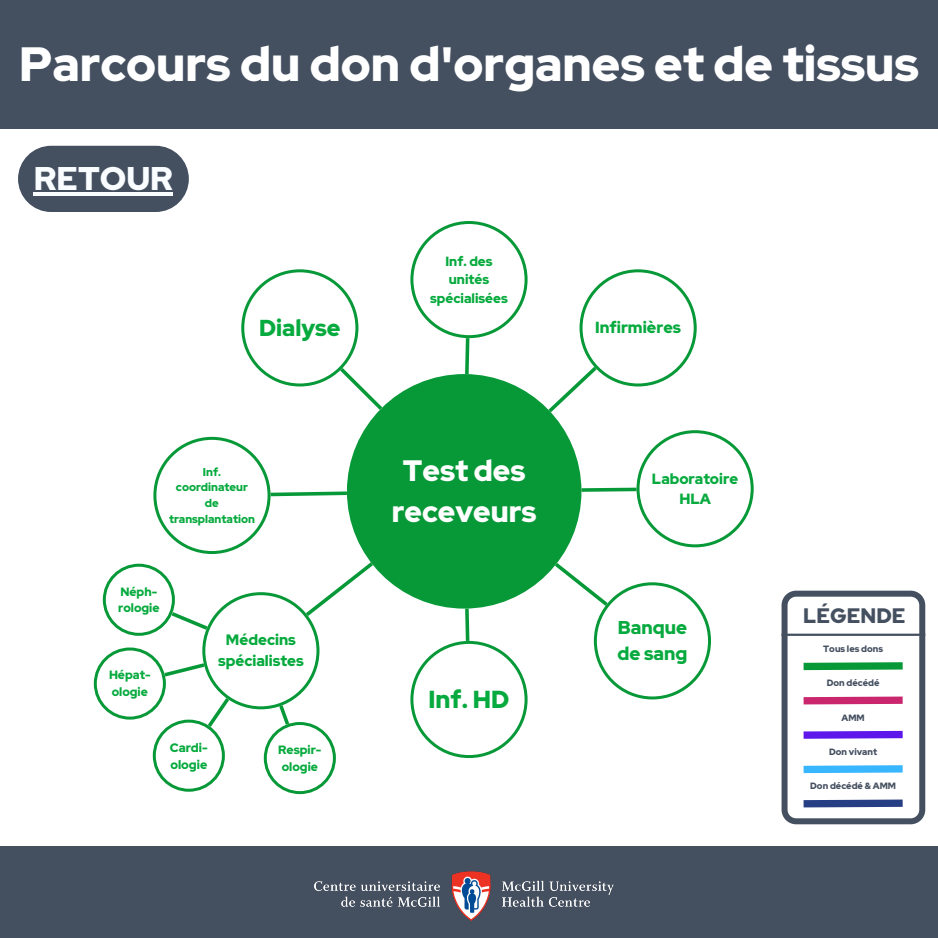
<style>
.page{position:relative;width:938px;height:938px;background:#fff}
.page>*{position:absolute;margin:0;border:0;box-sizing:border-box;transform-origin:0 0}
.t1{font:900 47.9px "Red Hat Display";color:#fff}
.t2{font:900 32.65px "Red Hat Display";color:#fafdff}
.t3{font:900 29.43px/41px "Red Hat Display";color:#fff;text-align:center}
.t4{font:900 24.5px "Red Hat Display";color:#07aa3e}
.t5{font:900 23px "Red Hat Display";color:#07aa3e}
.t6{font:900 20.85px "Red Hat Display";color:#444f60}
.t7{font:900 18.5px/25.9px "Red Hat Display";color:#07aa3e}
.t8{font:900 16px "Red Hat Display";color:#07aa3e}
.t9{font:900 15px/21px "Red Hat Display";color:#07aa3e;text-align:center}
.t10{font:900 14.75px/20.6px "Red Hat Display";color:#07aa3e;text-align:center}
.t11{font:900 13.25px/18.4px "Red Hat Display";color:#07aa3e;text-align:center}
.t12{font:900 12.25px/17.1px "Red Hat Display";color:#07aa3e}
.t13{font:900 12px/16.7px "Red Hat Display";color:#07aa3e}
.t14{font:900 11.25px/15.8px "Red Hat Display";color:#07aa3e;text-align:center}
.t15{font:900 9.1px "Red Hat Display";color:#444f60}
</style>
<div class="page">
<hr style="left:450px;top:937px;width:56px;height:1px;background:#263e84">
<div style="left:18px;top:146px;width:171px;height:66px;background:#444f60;border-radius:33px"></div>
<hr style="left:34px;top:192px;width:139px;height:3px;background:#fafdff">
<div style="left:0;top:846px;width:937px;height:91px;background:#444f60"></div>
<img style="left:315px;top:871px;width:299px;height:49px">
<svg style="left:781px;top:590px;width:145px;height:234px"></svg>
<div style="left:0;top:0;width:938px;height:129px;background:#444f60"></div>
<div style="left:347px;top:374px;width:234px;height:234px;background:#079938;border-radius:50%"></div>
<svg style="left:551px;top:559px;width:160px;height:140px"></svg>
<svg style="left:410px;top:605px;width:117px;height:153px"></svg>
<svg style="left:241px;top:269px;width:145px;height:144px"></svg>
<svg style="left:410px;top:221px;width:117px;height:157px"></svg>
<svg style="left:544px;top:269px;width:152px;height:147px"></svg>
<svg style="left:578px;top:430px;width:175px;height:117px"></svg>
<svg style="left:94px;top:437px;width:283px;height:357px"></svg>
<h3 class="t1" style="left:19px;top:33px;width:901px">Parcours du don d'organes et de tissus</h3>
<h1 class="t2" style="left:34px;top:157px;width:141px">RETOUR</h1>
<p class="t5" style="left:259px;top:312px;width:83px">Dialyse</p>
<p class="t14" style="left:169px;top:463px;width:87px">Inf. coordinateur de transplantation</p>
<p class="t13" style="left:118px;top:583px;width:43px">Néph&shy;rologie</p>
<h4 class="t13" style="left:109px;top:666px;width:43px">Hépat&shy;ologie</h4>
<p class="t9" style="left:218px;top:629px;width:87px">Médecins spécialistes</p>
<p class="t12" style="left:170px;top:738px;width:39px">Cardi&shy;ologie</p>
<p class="t13" style="left:278px;top:741px;width:45px">Respir&shy;ologie</p>
<p class="t11" style="left:430px;top:252px;width:79px">Inf. des unités spécialisées</p>
<p class="t3" style="left:392px;top:450px;width:146px">Test des receveurs</p>
<p class="t4" style="left:428px;top:683px;width:82px">Inf. HD</p>
<h6 class="t8" style="left:595px;top:317px;width:87px">Infirmières</h6>
<p class="t10" style="left:652px;top:468px;width:88px">Laboratoire<br>HLA</p>
<p class="t7" style="left:617px;top:614px;width:71px">Banque de sang</p>
<p class="t6" style="left:803px;top:601px;width:104px">LÉGENDE</p>
<p class="t15" style="left:823px;top:642px;width:61px">Tous les dons</p>
<p class="t15" style="left:826px;top:677px;width:54px">Don décédé</p>
<h4 class="t15" style="left:841px;top:711px;width:25px">AMM</h4>
<p class="t15" style="left:829px;top:745px;width:50px">Don vivant</p>
<p class="t15" style="left:810px;top:780px;width:87px">Don décédé &amp; AMM</p>
</div>
